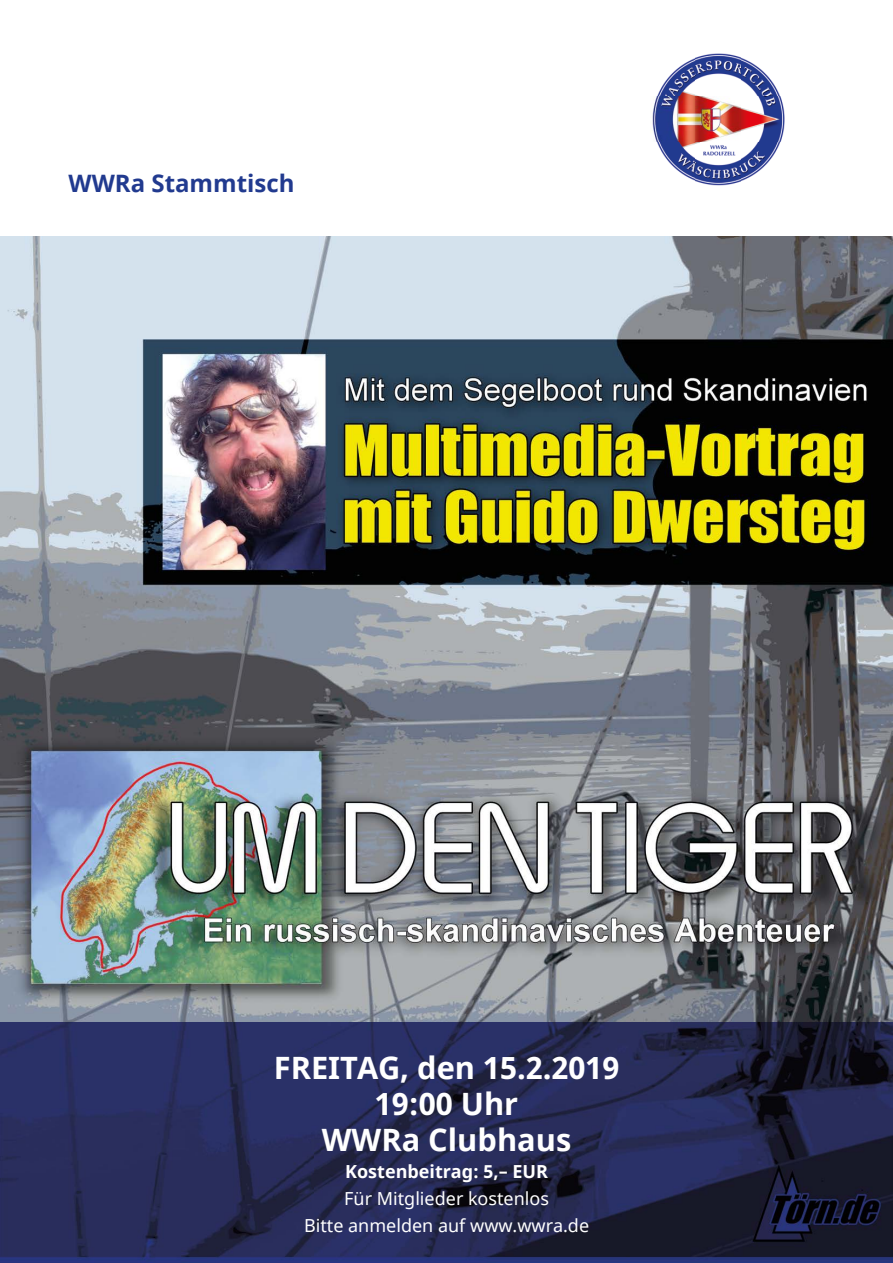
<style>
.page{position:relative;width:893px;height:1263px;background:#fff}
.page>*{position:absolute;margin:0;border:0;box-sizing:border-box;transform-origin:0 0}
.t1{font:700 30.75px/36px "Noto Sans";color:#fff;text-align:center}
.t2{font:700 24px "Noto Sans";color:#213a8f}
.t3{font:18px/27px "Noto Sans";color:#fff;text-align:center}
.t4{font:700 18px "Noto Sans";color:#fff}
</style>
<div class="page">
<img style="left:0;top:236px;width:893px;height:787px">
<img style="left:651px;top:53px;width:134px;height:133px">
<svg style="left:0;top:1023px;width:893px;height:240px;background:#242852"></svg>
<h2 class="t2" style="left:68px;top:166px;width:228px">WWRa Stammtisch</h2>
<h1 class="t1" style="left:274px;top:1051px;width:347px">FREITAG, den 15.2.2019<br>19:00 Uhr<br>WWRa Clubhaus</h1>
<p class="t4" style="left:345px;top:1159px;width:204px">Kostenbeitrag: 5,– EUR</p>
<p class="t3" style="left:304px;top:1185px;width:287px">Für Mitglieder kostenlos<br>Bitte anmelden auf www.wwra.de</p>
</div>
